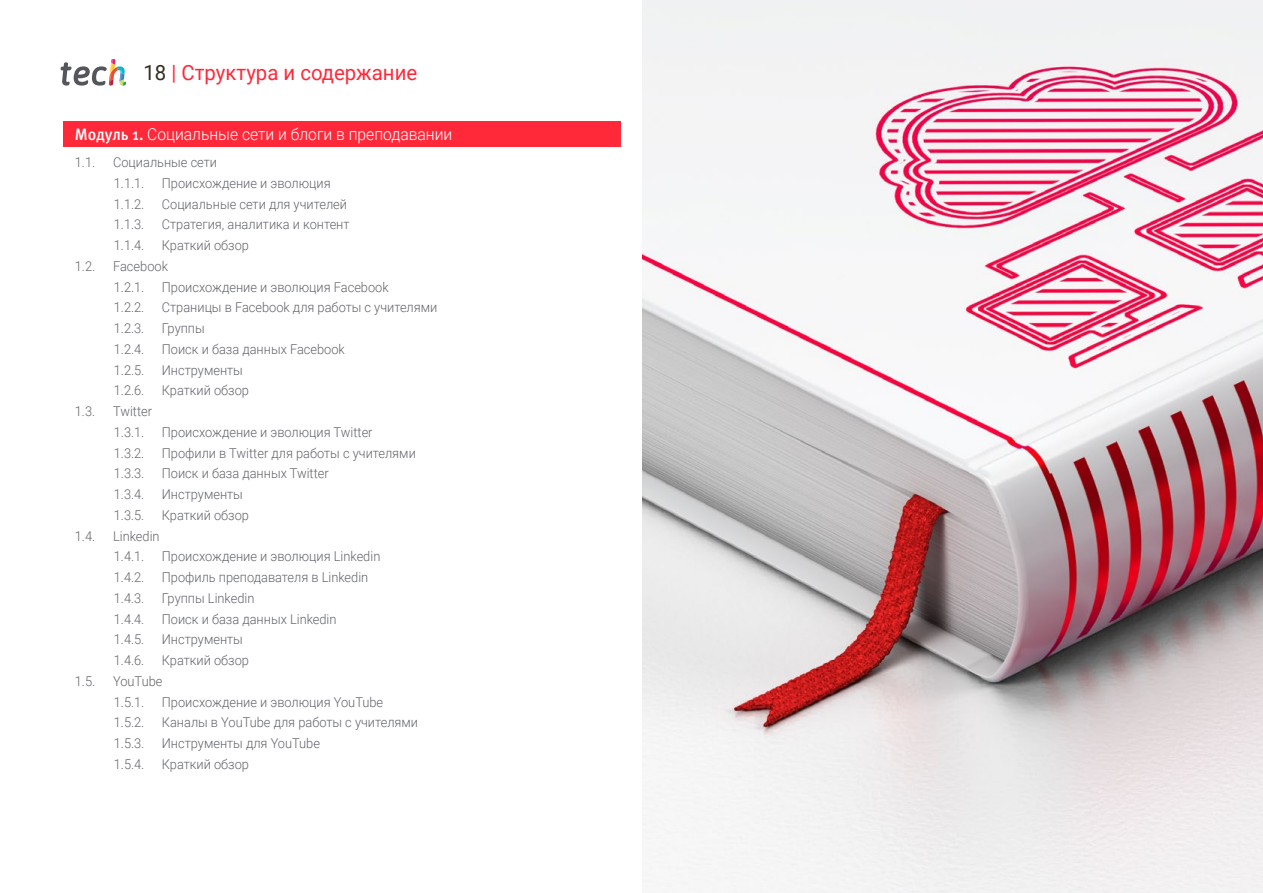
<style>
.page{position:relative;width:1263px;height:893px;background:#fff}
.page>*{position:absolute;margin:0;border:0;box-sizing:border-box;transform-origin:0 0}
.t1{font:21px "Roboto";color:#ff293a}
.t2{font:300 16.5px "Roboto";color:#fff;scale:.95 1}
.t3{font:300 13.5px/20.7px "Roboto";color:#61646a;scale:.95 1}
.s1{color:#312e20}
.s2{font-family:"Meta Pro";font-weight:500}
</style>
<div class="page">
<div style="left:64px;top:121px;width:557px;height:25px;background:#ff293a"></div>
<img style="left:642px;top:0;width:621px;height:893px">
<svg style="left:61px;top:59px;width:65px;height:27px"></svg>
<h1 class="t1" style="left:144px;top:57px;width:275px"><span class="s1">18</span> | Структура и содержание</h1>
<p class="t2" style="left:75px;top:123px;width:399px"><span class="s2">Модуль 1.</span> Социальные сети и блоги в преподавании</p>
<p class="t3" style="left:75px;top:151px;width:23px">1.1.</p>
<p class="t3" style="left:113px;top:151px;width:111px">Социальные сети<br>1.1.1.</p>
<p class="t3" style="left:162px;top:172px;width:179px">Происхождение и эволюция</p>
<p class="t3" style="left:114px;top:193px;width:34px">1.1.2.</p>
<p class="t3" style="left:162px;top:193px;width:196px">Социальные сети для учителей</p>
<p class="t3" style="left:114px;top:214px;width:34px">1.1.3.</p>
<p class="t3" style="left:162px;top:214px;width:199px">Стратегия, аналитика и контент</p>
<p class="t3" style="left:114px;top:234px;width:34px">1.1.4.</p>
<p class="t3" style="left:162px;top:234px;width:93px">Краткий обзор</p>
<p class="t3" style="left:75px;top:255px;width:23px">1.2.</p>
<p class="t3" style="left:113px;top:255px;width:59px">Facebook<br>1.2.1.</p>
<p class="t3" style="left:162px;top:276px;width:240px">Происхождение и эволюция Facebook</p>
<p class="t3" style="left:114px;top:297px;width:34px">1.2.2.</p>
<p class="t3" style="left:162px;top:297px;width:292px">Страницы в Facebook для работы с учителями</p>
<p class="t3" style="left:114px;top:317px;width:34px">1.2.3.</p>
<p class="t3" style="left:162px;top:317px;width:47px">Группы</p>
<p class="t3" style="left:114px;top:338px;width:34px">1.2.4.</p>
<p class="t3" style="left:162px;top:338px;width:194px">Поиск и база данных Facebook</p>
<p class="t3" style="left:114px;top:359px;width:34px">1.2.5.</p>
<p class="t3" style="left:162px;top:359px;width:87px">Инструменты</p>
<p class="t3" style="left:114px;top:380px;width:34px">1.2.6.</p>
<p class="t3" style="left:162px;top:380px;width:93px">Краткий обзор</p>
<p class="t3" style="left:75px;top:400px;width:23px">1.3.</p>
<p class="t3" style="left:113px;top:400px;width:43px">Twitter<br>1.3.1.</p>
<p class="t3" style="left:162px;top:421px;width:223px">Происхождение и эволюция Twitter</p>
<p class="t3" style="left:114px;top:442px;width:34px">1.3.2.</p>
<p class="t3" style="left:162px;top:442px;width:269px">Профили в Twitter для работы с учителями</p>
<p class="t3" style="left:114px;top:463px;width:34px">1.3.3.</p>
<p class="t3" style="left:162px;top:463px;width:177px">Поиск и база данных Twitter</p>
<p class="t3" style="left:114px;top:483px;width:34px">1.3.4.</p>
<p class="t3" style="left:162px;top:483px;width:87px">Инструменты</p>
<p class="t3" style="left:114px;top:504px;width:34px">1.3.5.</p>
<p class="t3" style="left:162px;top:504px;width:93px">Краткий обзор</p>
<p class="t3" style="left:75px;top:525px;width:23px">1.4.</p>
<p class="t3" style="left:113px;top:525px;width:50px">Linkedin<br>1.4.1.</p>
<p class="t3" style="left:162px;top:546px;width:231px">Происхождение и эволюция Linkedin</p>
<p class="t3" style="left:114px;top:566px;width:34px">1.4.2.</p>
<p class="t3" style="left:162px;top:566px;width:219px">Профиль преподавателя в Linkedin</p>
<p class="t3" style="left:114px;top:587px;width:34px">1.4.3.</p>
<p class="t3" style="left:162px;top:587px;width:99px">Группы Linkedin</p>
<p class="t3" style="left:114px;top:608px;width:34px">1.4.4.</p>
<p class="t3" style="left:162px;top:608px;width:185px">Поиск и база данных Linkedin</p>
<p class="t3" style="left:114px;top:629px;width:34px">1.4.5.</p>
<p class="t3" style="left:162px;top:629px;width:87px">Инструменты</p>
<p class="t3" style="left:114px;top:649px;width:34px">1.4.6.</p>
<p class="t3" style="left:162px;top:649px;width:93px">Краткий обзор</p>
<p class="t3" style="left:75px;top:670px;width:23px">1.5.</p>
<p class="t3" style="left:113px;top:670px;width:53px">YouTube<br>1.5.1.</p>
<p class="t3" style="left:162px;top:691px;width:234px">Происхождение и эволюция YouTube</p>
<p class="t3" style="left:114px;top:712px;width:34px">1.5.2.</p>
<p class="t3" style="left:162px;top:712px;width:271px">Каналы в YouTube для работы с учителями</p>
<p class="t3" style="left:114px;top:732px;width:34px">1.5.3.</p>
<p class="t3" style="left:162px;top:732px;width:168px">Инструменты для YouTube</p>
<p class="t3" style="left:114px;top:753px;width:34px">1.5.4.</p>
<p class="t3" style="left:162px;top:753px;width:93px">Краткий обзор</p>
</div>
